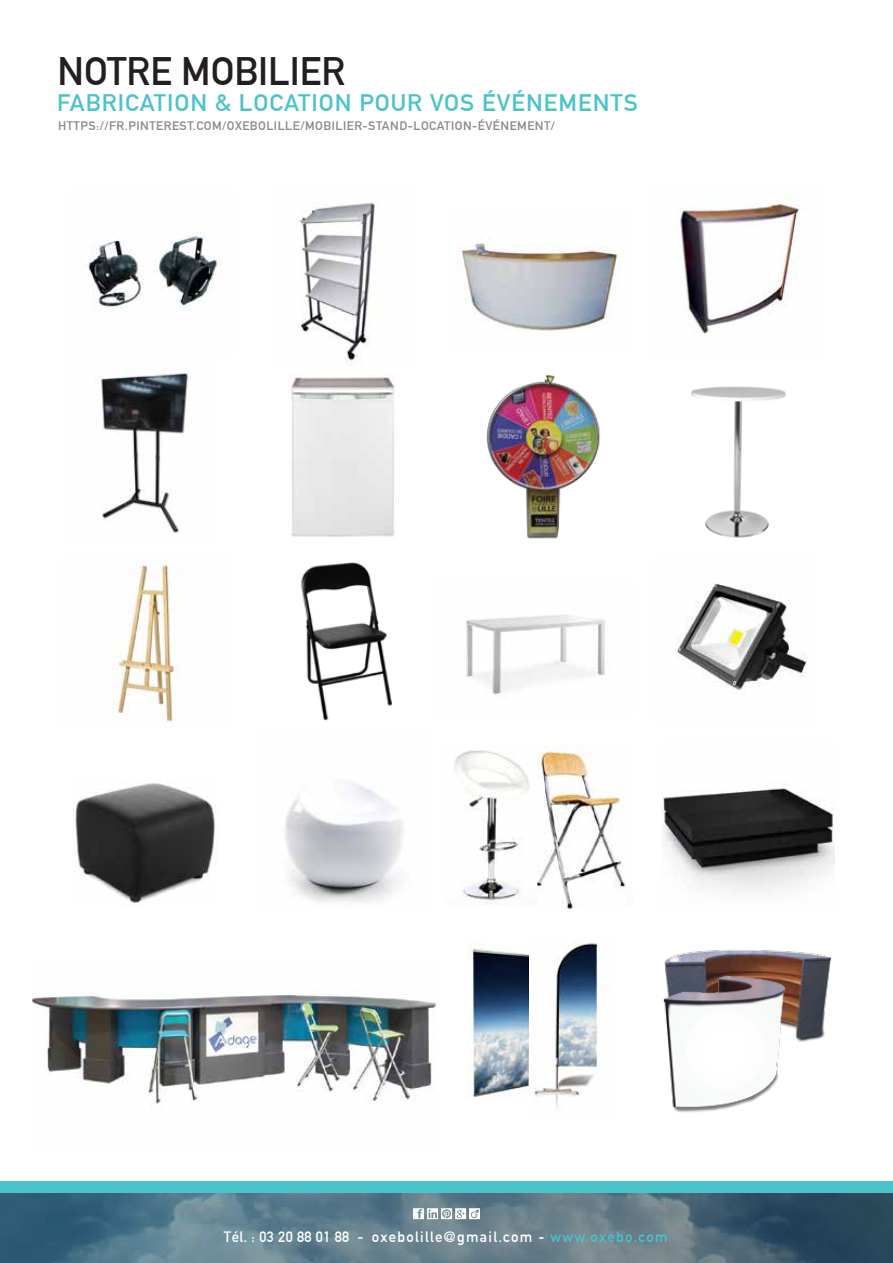
<style>
.page{position:relative;width:893px;height:1263px;background:#fff}
.page>*{position:absolute;margin:0;border:0;box-sizing:border-box;transform-origin:0 0}
.t1{font:700 38.85px "DIN Alternate";color:#231f20}
.t2{font:700 23.4px "DIN Alternate";letter-spacing:.04em;color:#4bc3ca;scale:1.05 1}
.t3{font:700 14.7px "DIN Alternate";letter-spacing:.09em;color:#fff}
.t4{font:700 12px "DIN Alternate";letter-spacing:.04em;color:#898989;scale:1.05 1}
.s1{color:#4bc3ca}
</style>
<div class="page">
<svg style="left:0;top:1192px;width:893px;height:71px;background:#537282"></svg>
<div style="left:0;top:1180px;width:893px;height:12px;background:#4bc3ca"></div>
<svg style="left:413px;top:1208px;width:67px;height:11px"></svg>
<img style="left:677px;top:195px;width:122px;height:139px">
<img style="left:458px;top:239px;width:162px;height:92px">
<img style="left:299px;top:202px;width:77px;height:164px">
<img style="left:88px;top:232px;width:134px;height:78px">
<img style="left:691px;top:386px;width:95px;height:152px">
<img style="left:94px;top:372px;width:95px;height:161px">
<img style="left:486px;top:374px;width:114px;height:165px">
<img style="left:677px;top:583px;width:130px;height:111px">
<img style="left:465px;top:615px;width:141px;height:83px">
<img style="left:301px;top:562px;width:92px;height:159px">
<img style="left:112px;top:563px;width:69px;height:161px">
<img style="left:291px;top:376px;width:104px;height:161px">
<img style="left:33px;top:995px;width:402px;height:112px">
<img style="left:454px;top:750px;width:172px;height:154px">
<img style="left:75px;top:783px;width:140px;height:120px">
<img style="left:285px;top:783px;width:119px;height:119px">
<img style="left:661px;top:788px;width:173px;height:104px">
<img style="left:469px;top:948px;width:60px;height:150px">
<img style="left:534px;top:942px;width:65px;height:167px">
<img style="left:664px;top:949px;width:168px;height:15px">
<img style="left:663px;top:964px;width:167px;height:149px">
<img style="left:537px;top:745px;width:88px;height:164px">
<h1 class="t1" style="left:58px;top:42px;width:289px">NOTRE MOBILIER</h1>
<h2 class="t2" style="left:57px;top:85px;width:554px">FABRICATION &amp; LOCATION POUR VOS ÉVÉNEMENTS</h2>
<p class="t4" style="left:58px;top:116px;width:475px">HTTPS://FR.PINTEREST.COM/OXEBOLILLE/MOBILIER-STAND-LOCATION-ÉVÉNEMENT/</p>
<p class="t3" style="left:224px;top:1226px;width:445px">Tél. : 03 20 88 01 88 - oxebolille@gmail.com - <span class="s1">www.oxebo.com</span></p>
</div>
